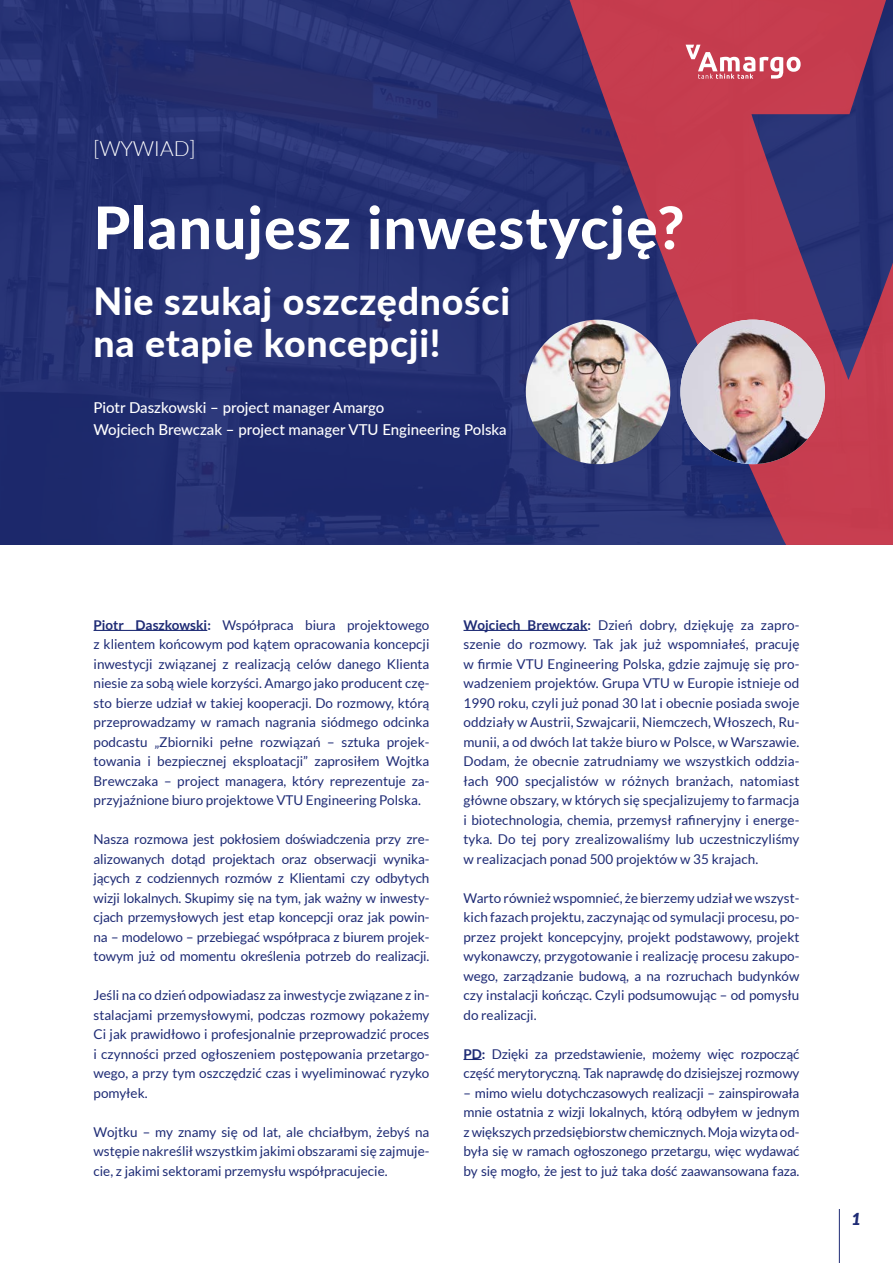
<style>
.page{position:relative;width:893px;height:1263px;background:#fff}
.page>*{position:absolute;margin:0;border:0;box-sizing:border-box;transform-origin:0 0}
.t1{font:800 58.65px "Lato";letter-spacing:.02em;color:#fff}
.t2{font:800 37.5px/42px "Lato";letter-spacing:.02em;color:#fff}
.t3{font:300 21px "Lato";color:#fff}
.t4{font:italic 900 16.5px "Lato";color:#1e2b75}
.t5{font:500 15px/22.5px "Lato";color:#fff}
.t6{font:13.5px/19.5px "Lato";color:#1e2b75;text-align:justify}
.s1{font-weight:700}
</style>
<div class="page">
<hr style="left:839px;top:1209px;width:1px;height:54px;background:#1e2b75">
<img style="left:0;top:0;width:568px;height:544px">
<hr style="left:94px;top:630px;width:113px;height:1px;background:#1e2b75">
<hr style="left:463px;top:630px;width:125px;height:1px;background:#1e2b75">
<svg style="left:463px;top:1059px;width:19px;height:1px"></svg>
<img style="left:526px;top:320px;width:144px;height:144px;border-radius:72px">
<svg style="left:568px;top:0;width:325px;height:544px;background:#824166"></svg>
<svg style="left:686px;top:45px;width:115px;height:34px"></svg>
<img style="left:680px;top:320px;width:145px;height:144px;border-radius:72px">
<h3 class="t3" style="left:94px;top:137px;width:103px">[WYWIAD]</h3>
<h1 class="t1" style="left:94px;top:184px;width:592px">Planujesz inwestycję?</h1>
<h2 class="t2" style="left:94px;top:279px;width:418px">Nie szukaj oszczędności na etapie koncepcji!</h2>
<p class="t5" style="left:94px;top:395px;width:415px">Piotr Daszkowski – project manager Amargo<br>Wojciech Brewczak – project manager VTU Engineering Polska</p>
<p class="t6" style="left:94px;top:615px;width:337px"><span class="s1">Piotr Daszkowski:</span> Współpraca biura projektowego z klientem końcowym pod kątem opracowania koncepcji inwestycji związanej z realizacją celów danego Klienta niesie za sobą wiele korzyści. Amargo jako producent czę&shy;sto bierze udział w takiej kooperacji. Do rozmowy, którą przeprowadzamy w ramach nagrania siódmego odcinka podcastu „Zbiorniki pełne rozwiązań – sztuka projek&shy;towania i bezpiecznej eksploatacji” zaprosiłem Wojtka Brewczaka – project managera, który reprezentuje za&shy;przyjaźnione biuro projektowe VTU Engineering Polska.</p>
<p class="t6" style="left:94px;top:829px;width:337px">Nasza rozmowa jest pokłosiem doświadczenia przy zre&shy;alizowanych dotąd projektach oraz obserwacji wynika&shy;jących z codziennych rozmów z Klientami czy odbytych wizji lokalnych. Skupimy się na tym, jak ważny w inwesty&shy;cjach przemysłowych jest etap koncepcji oraz jak powin&shy;na – modelowo – przebiegać współpraca z biurem projek&shy;towym już od momentu określenia potrzeb do realizacji.</p>
<p class="t6" style="left:94px;top:985px;width:337px">Jeśli na co dzień odpowiadasz za inwestycje związane z in&shy;stalacjami przemysłowymi, podczas rozmowy pokażemy Ci jak prawidłowo i profesjonalnie przeprowadzić proces i czynności przed ogłoszeniem postępowania przetargo&shy;wego, a przy tym oszczędzić czas i wyeliminować ryzyko pomyłek.</p>
<p class="t6" style="left:94px;top:1122px;width:337px">Wojtku – my znamy się od lat, ale chciałbym, żebyś na wstępie nakreślił wszystkim jakimi obszarami się zajmuje&shy;cie, z jakimi sektorami przemysłu współpracujecie.</p>
<p class="t6" style="left:463px;top:615px;width:337px"><span class="s1">Wojciech Brewczak:</span> Dzień dobry, dziękuję za zapro&shy;szenie do rozmowy. Tak jak już wspomniałeś, pracuję w firmie VTU Engineering Polska, gdzie zajmuję się pro&shy;wadzeniem projektów. Grupa VTU w Europie istnieje od 1990 roku, czyli już ponad 30 lat i obecnie posiada swoje oddziały w Austrii, Szwajcarii, Niemczech, Włoszech, Ru&shy;munii, a od dwóch lat także biuro w Polsce, w Warszawie.<br>Dodam, że obecnie zatrudniamy we wszystkich oddzia&shy;łach 900 specjalistów w różnych branżach, natomiast główne obszary, w których się specjalizujemy to farmacja i biotechnologia, chemia, przemysł rafineryjny i energe&shy;tyka. Do tej pory zrealizowaliśmy lub uczestniczyliśmy w realizacjach ponad 500 projektów w 35 krajach.</p>
<p class="t6" style="left:463px;top:888px;width:337px">Warto również wspomnieć, że bierzemy udział we wszyst&shy;kich fazach projektu, zaczynając od symulacji procesu, po&shy;przez projekt koncepcyjny, projekt podstawowy, projekt wykonawczy, przygotowanie i realizację procesu zakupo&shy;wego, zarządzanie budową, a na rozruchach budynków czy instalacji kończąc. Czyli podsumowując – od pomysłu do realizacji.</p>
<p class="t6" style="left:463px;top:1044px;width:337px"><span class="s1">PD:</span> Dzięki za przedstawienie, możemy więc rozpocząć część merytoryczną. Tak naprawdę do dzisiejszej rozmowy</p>
<p class="t6" style="left:463px;top:1083px;width:337px">– mimo wielu dotychczasowych realizacji – zainspirowała mnie ostatnia z wizji lokalnych, którą odbyłem w jednym z większych przedsiębiorstw chemicznych. Moja wizyta od&shy;była się w ramach ogłoszonego przetargu, więc wydawać by się mogło, że jest to już taka dość zaawansowana faza.</p>
<p class="t4" style="left:851px;top:1207px;width:11px">1</p>
</div>
